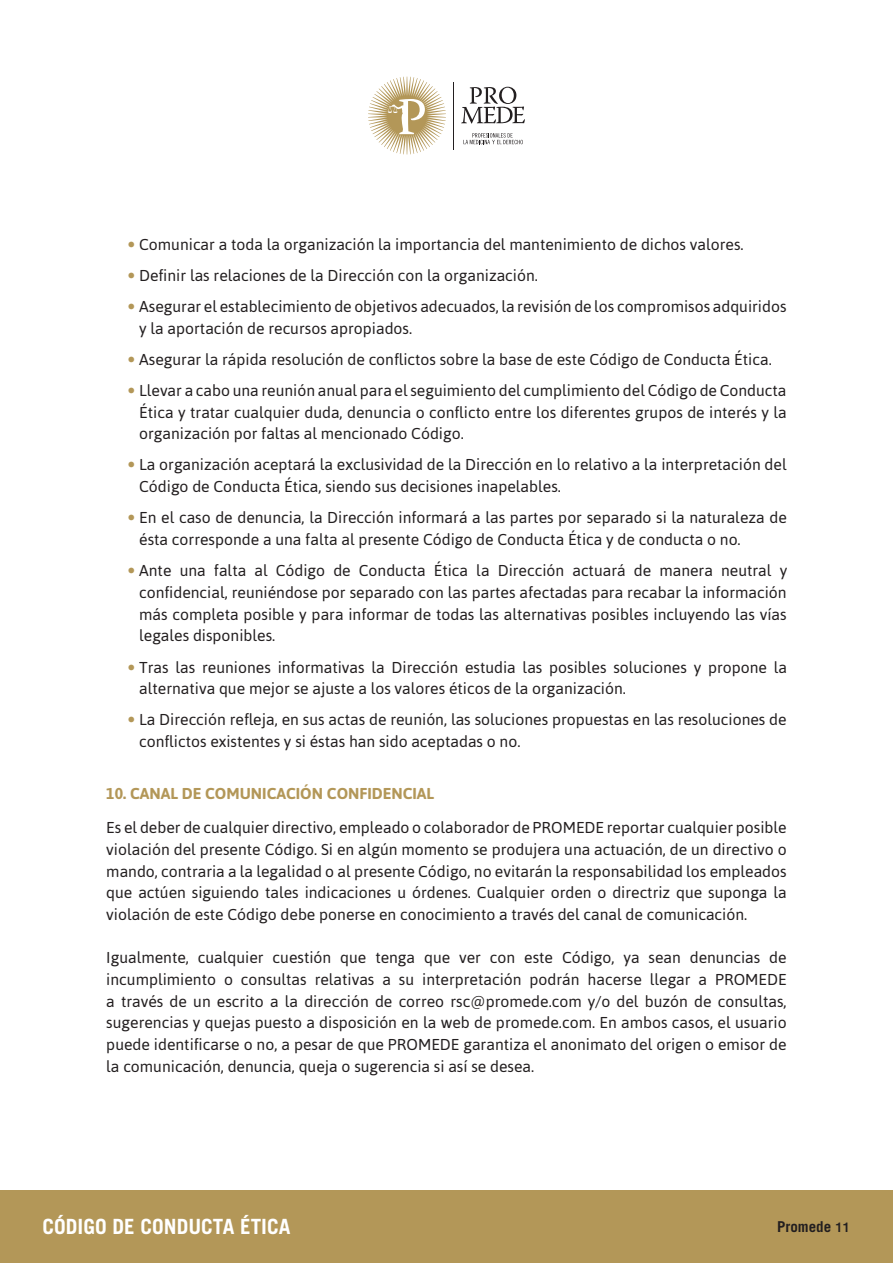
<style>
.page{position:relative;width:893px;height:1263px;background:#fff}
.page>*{position:absolute;margin:0;border:0;box-sizing:border-box;transform-origin:0 0}
.t1{font:700 21px "Trade Gothic LT Std";color:#fff}
.t2{font:15.75px/21.8px "Asap";color:#231f20}
.t3{font:700 15.75px "Asap";color:#b39758}
.t4{font:700 15px "Trade Gothic LT Std";color:#231f20}
.s1{font-family:"Avenir";color:#b39758}
.s2{font-family:"Helvetica Neue LT Std";font-weight:500;font-size:13.5px}
</style>
<div class="page">
<div style="left:0;top:1191px;width:893px;height:72px;background:#b39758"></div>
<hr style="left:453px;top:82px;width:1px;height:67px;background:#231f20">
<svg style="left:368px;top:77px;width:78px;height:78px"></svg>
<svg style="left:463px;top:133px;width:60px;height:11px"></svg>
<svg style="left:461px;top:87px;width:64px;height:37px"></svg>
<p class="t2" style="left:128px;top:233px;width:617px"><span class="s1">•</span> Comunicar a toda la organización la importancia del mantenimiento de dichos valores.</p>
<p class="t2" style="left:128px;top:264px;width:412px"><span class="s1">•</span> Definir las relaciones de la Dirección con la organización.</p>
<p class="t2" style="left:139px;top:295px;width:649px;text-indent:-12px"><span class="s1">•</span> Asegurar el establecimiento de objetivos adecuados, la revisión de los compromisos adquiridos y la aportación de recursos apropiados.</p>
<p class="t2" style="left:128px;top:348px;width:646px"><span class="s1">•</span> Asegurar la rápida resolución de conflictos sobre la base de este Código de Conducta Ética.</p>
<p class="t2" style="left:139px;top:379px;width:649px;text-align:justify;text-indent:-12px"><span class="s1">•</span> Llevar a cabo una reunión anual para el seguimiento del cumplimiento del Código de Conducta Ética y tratar cualquier duda, denuncia o conflicto entre los diferentes grupos de interés y la organización por faltas al mencionado Código.</p>
<p class="t2" style="left:139px;top:454px;width:649px;text-indent:-12px"><span class="s1">•</span> La organización aceptará la exclusividad de la Dirección en lo relativo a la interpretación del<br>Código de Conducta Ética, siendo sus decisiones inapelables.</p>
<p class="t2" style="left:139px;top:507px;width:649px;text-indent:-12px"><span class="s1">•</span> En el caso de denuncia, la Dirección informará a las partes por separado si la naturaleza de ésta corresponde a una falta al presente Código de Conducta Ética y de conducta o no.</p>
<p class="t2" style="left:139px;top:560px;width:650px;text-align:justify;text-indent:-12px"><span class="s1">•</span> Ante una falta al Código de Conducta Ética la Dirección actuará de manera neutral y confidencial, reuniéndose por separado con las partes afectadas para recabar la información más completa posible y para informar de todas las alternativas posibles incluyendo las vías legales disponibles.</p>
<p class="t2" style="left:139px;top:656px;width:649px;text-indent:-12px"><span class="s1">•</span> Tras las reuniones informativas la Dirección estudia las posibles soluciones y propone la alternativa que mejor se ajuste a los valores éticos de la organización.</p>
<p class="t2" style="left:139px;top:709px;width:649px;text-indent:-12px"><span class="s1">•</span> La Dirección refleja, en sus actas de reunión, las soluciones propuestas en las resoluciones de conflictos existentes y si éstas han sido aceptadas o no.</p>
<p class="t3" style="left:106px;top:784px;width:329px">10. CANAL DE COMUNICACIÓN CONFIDENCIAL</p>
<p class="t2" style="left:106px;top:817px;width:682px;text-align:justify">Es el deber de cualquier directivo, empleado o colaborador de PROMEDE reportar cualquier posible violación del presente Código. Si en algún momento se produjera una actuación, de un directivo o mando, contraria a la legalidad o al presente Código, no evitarán la responsabilidad los empleados que actúen siguiendo tales indicaciones u órdenes. Cualquier orden o directriz que suponga la violación de este Código debe ponerse en conocimiento a través del canal de comunicación.</p>
<p class="t2" style="left:106px;top:947px;width:682px;text-align:justify">Igualmente, cualquier cuestión que tenga que ver con este Código, ya sean denuncias de incumplimiento o consultas relativas a su interpretación podrán hacerse llegar a PROMEDE a través de un escrito a la dirección de correo rsc@promede.com y/o del buzón de consultas, sugerencias y quejas puesto a disposición en la web de promede.com. En ambos casos, el usuario puede identificarse o no, a pesar de que PROMEDE garantiza el anonimato del origen o emisor de la comunicación, denuncia, queja o sugerencia si así se desea.</p>
<h1 class="t1" style="left:43px;top:1214px;width:249px">CÓDIGO DE CONDUCTA ÉTICA</h1>
<p class="t4" style="left:777px;top:1218px;width:75px">Promede <span class="s2">11</span></p>
</div>
